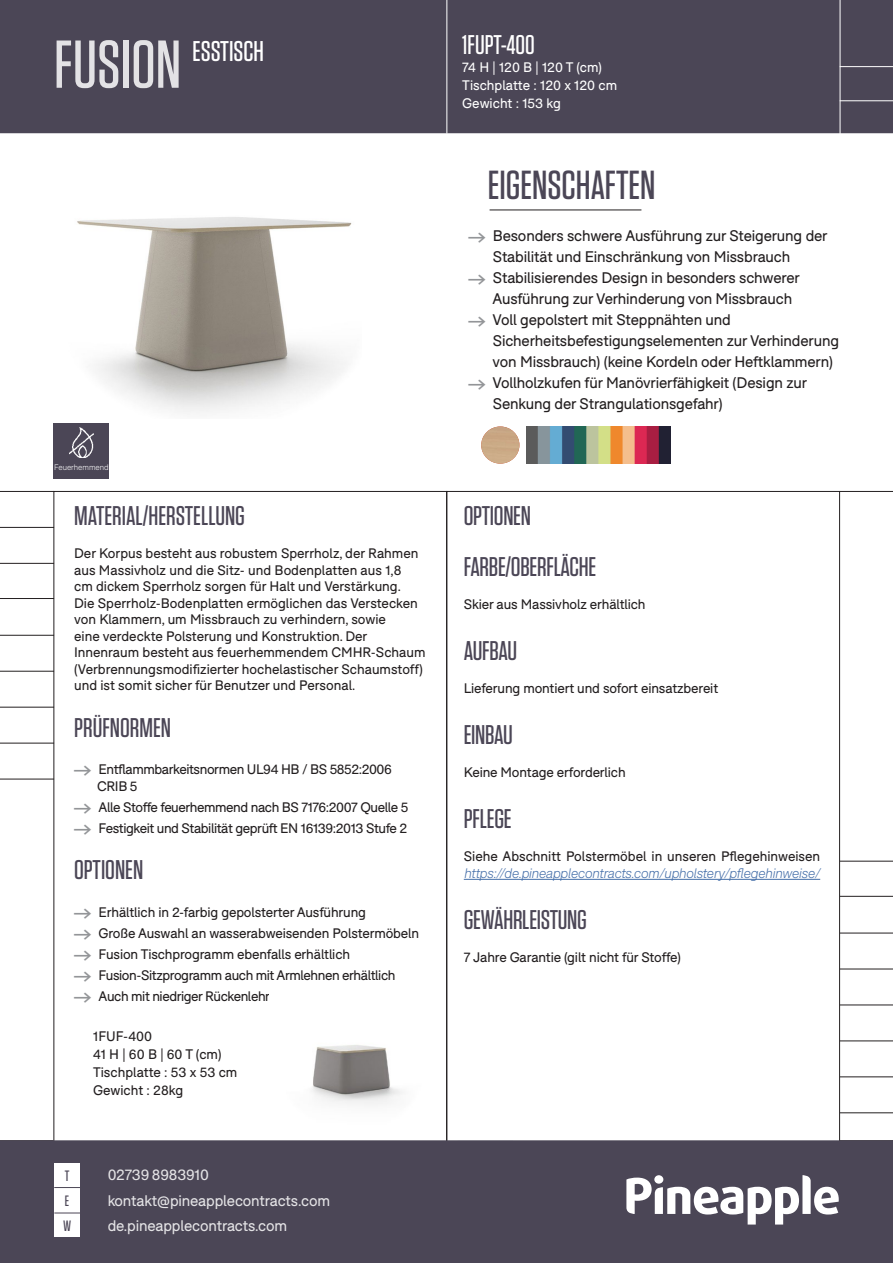
<style>
.page{position:relative;width:893px;height:1263px;background:#fff}
.page>*{position:absolute;margin:0;border:0;box-sizing:border-box;transform-origin:0 0}
.t1{font:500 67.5px "Tungsten";color:#fff}
.t2{font:500 40.5px "Tungsten";color:#4b4656}
.body_1_BLACK{font:500 28.5px "Tungsten";color:#fff}
.t3{font:500 27px "Tungsten";letter-spacing:-.01em;color:#4b4656}
.t4{font:500 27px "Tungsten";color:#fff}
.t5{font:15px/21px "F37 Bolton";letter-spacing:-.01em;color:#231f20}
.t6{font:15px/25.3px "F37 Bolton";letter-spacing:-.01em;color:#fff}
.t7{font:500 15px "Tungsten";color:#4b4656}
.t8{font:13.5px/16.5px "F37 Bolton";letter-spacing:-.01em;color:#231f20}
.t9{font:13.5px/16.5px "F37 Bolton";letter-spacing:-.03em;color:#231f20}
.t10{font:italic 300 13.5px/16.5px "F37 Bolton";letter-spacing:-.02em;color:#436da8}
.t11{font:13.5px "F37 Bolton";color:#fff}
.t12{font:300 7.8px "F37 Bolton";color:#fff}
.s1{font-family:"Pinearrow";font-size:15px;color:#939598}
.s2{font-family:"Pinearrow";color:#939598}
.s3{font-weight:400;font-style:normal;color:#231f20}
</style>
<div class="page">
<div style="left:1px;top:1px;width:891px;height:131px;background:#4b4656"></div>
<div style="left:0;top:0;width:893px;height:133px;border:2px solid #4b4656"></div>
<div style="left:1px;top:1141px;width:891px;height:121px;background:#4b4656"></div>
<div style="left:0;top:1140px;width:893px;height:123px;border:2px solid #4b4656"></div>
<hr style="left:840px;top:861px;width:53px;height:1px;background:#231f20">
<hr style="left:840px;top:1004px;width:53px;height:1px;background:#231f20">
<hr style="left:840px;top:933px;width:53px;height:1px;background:#231f20">
<hr style="left:840px;top:1076px;width:53px;height:1px;background:#231f20">
<hr style="left:840px;top:1040px;width:53px;height:1px;background:#231f20">
<hr style="left:840px;top:969px;width:53px;height:1px;background:#231f20">
<hr style="left:840px;top:1112px;width:53px;height:1px;background:#231f20">
<hr style="left:464px;top:879px;width:356px;height:1px;background:#436da8">
<hr style="left:840px;top:896px;width:53px;height:1px;background:#231f20">
<svg style="left:626px;top:1175px;width:213px;height:49px"></svg>
<div style="left:654px;top:1175px;width:9px;height:9px;background:#fff;border-radius:50%"></div>
<div style="left:54px;top:1162px;width:26px;height:25px;background:#fff"></div>
<div style="left:54px;top:1187px;width:26px;height:25px;background:#fff"></div>
<svg style="left:54px;top:1187px;width:26px;height:1px"></svg>
<hr style="left:840px;top:491px;width:53px;height:1px;background:#231f20">
<hr style="left:490px;top:210px;width:151px;height:1px;background:#231f20">
<hr style="left:840px;top:0;width:1px;height:135px;background:#fff">
<hr style="left:840px;top:66px;width:53px;height:1px;background:#fff">
<hr style="left:840px;top:100px;width:53px;height:1px;background:#fff">
<hr style="left:446px;top:0;width:1px;height:134px;background:#fff">
<hr style="left:0;top:563px;width:54px;height:1px;background:#231f20">
<hr style="left:0;top:707px;width:54px;height:1px;background:#231f20">
<hr style="left:0;top:635px;width:54px;height:1px;background:#231f20">
<hr style="left:0;top:491px;width:54px;height:1px;background:#231f20">
<hr style="left:0;top:779px;width:54px;height:1px;background:#231f20">
<hr style="left:0;top:743px;width:54px;height:1px;background:#231f20">
<hr style="left:0;top:671px;width:54px;height:1px;background:#231f20">
<hr style="left:0;top:527px;width:54px;height:1px;background:#231f20">
<hr style="left:0;top:598px;width:54px;height:1px;background:#231f20">
<div style="left:54px;top:1212px;width:26px;height:25px;background:#fff"></div>
<svg style="left:54px;top:1212px;width:26px;height:1px"></svg>
<img style="left:77px;top:217px;width:275px;height:196px">
<img style="left:526px;top:427px;width:145px;height:37px">
<img style="left:481px;top:426px;width:38px;height:38px">
<img style="left:312px;top:1045px;width:91px;height:60px">
<div style="left:53px;top:423px;width:56px;height:56px;background:#4b4656"></div>
<img style="left:69px;top:427px;width:25px;height:31px">
<h1 class="t1" style="left:54px;top:29px;width:129px">FUSION</h1>
<p class="body_1_BLACK" style="left:193px;top:36px;width:73px">ESSTISCH</p>
<p class="t12" style="left:54px;top:463px;width:56px">Feuerhemmend</p>
<p class="t3" style="left:74px;top:502px;width:172px">MATERIAL/HERSTELLUNG</p>
<p class="t8" style="left:74px;top:545px;width:353px">Der Korpus besteht aus robustem Sperrholz, der Rahmen aus Massivholz und die Sitz- und Bodenplatten aus 1,8<br>cm dickem Sperrholz sorgen für Halt und Verstärkung.<br>Die Sperrholz-Bodenplatten ermöglichen das Verstecken von Klammern, um Missbrauch zu verhindern, sowie<br>eine verdeckte Polsterung und Konstruktion. Der Innenraum besteht aus feuerhemmendem CMHR-Schaum (Verbrennungsmodifizierter hochelastischer Schaumstoff) und ist somit sicher für Benutzer und Personal.</p>
<p class="t3" style="left:74px;top:713px;width:98px">PRÜFNORMEN</p>
<p class="t9" style="left:97px;top:761px;width:296px;text-indent:-23px"><span class="s1">A</span> Entflammbarkeitsnormen UL94 HB / BS 5852:2006<br>CRIB 5</p>
<p class="t9" style="left:74px;top:799px;width:336px"><span class="s1">A</span> Alle Stoffe feuerhemmend nach BS 7176:2007 Quelle 5</p>
<p class="t9" style="left:74px;top:820px;width:335px"><span class="s1">A</span> Festigkeit und Stabilität geprüft EN 16139:2013 Stufe 2</p>
<p class="t3" style="left:74px;top:856px;width:71px">OPTIONEN</p>
<p class="t8" style="left:74px;top:904px;width:293px"><span class="s1">A</span> Erhältlich in 2-farbig gepolsterter Ausführung</p>
<p class="t8" style="left:74px;top:925px;width:346px"><span class="s1">A</span> Große Auswahl an wasserabweisenden Polstermöbeln</p>
<p class="t8" style="left:74px;top:946px;width:277px"><span class="s1">A</span> Fusion Tischprogramm ebenfalls erhältlich</p>
<p class="t9" style="left:74px;top:967px;width:323px"><span class="s1">A</span> Fusion-Sitzprogramm auch mit Armlehnen erhältlich</p>
<p class="t9" style="left:74px;top:988px;width:200px"><span class="s1">A</span> Auch mit niedriger Rückenlehn</p>
<p class="t8" style="left:93px;top:1028px;width:61px">1FUF-400</p>
<p class="t8" style="left:93px;top:1046px;width:130px">41 H | 60 B | 60 T (cm)</p>
<p class="t8" style="left:93px;top:1064px;width:146px">Tischplatte : 53 x 53 cm</p>
<p class="t8" style="left:93px;top:1082px;width:92px">Gewicht : 28kg</p>
<p class="t7" style="left:65px;top:1168px;width:6px">T</p>
<p class="t7" style="left:65px;top:1193px;width:6px">E</p>
<p class="t7" style="left:63px;top:1218px;width:10px">W</p>
<p class="t6" style="left:107px;top:1162px;width:224px">02739 8983910 kontakt@pineapplecontracts.com de.pineapplecontracts.com</p>
<p class="t4" style="left:462px;top:30px;width:74px">1FUPT-400</p>
<p class="t11" style="left:462px;top:59px;width:141px">74 H | 120 B | 120 T (cm)</p>
<p class="t11" style="left:462px;top:77px;width:156px">Tischplatte : 120 x 120 cm</p>
<p class="t11" style="left:462px;top:95px;width:100px">Gewicht : 153 kg</p>
<p class="t2" style="left:488px;top:163px;width:169px">EIGENSCHAFTEN</p>
<p class="t5" style="left:493px;top:225px;width:336px;text-indent:-24px"><span class="s2">A</span> Besonders schwere Ausführung zur Steigerung der<br>Stabilität und Einschränkung von Missbrauch</p>
<p class="t5" style="left:492px;top:267px;width:309px;text-indent:-24px"><span class="s2">A</span> Stabilisierendes Design in besonders schwerer<br>Ausführung zur Verhinderung von Missbrauch</p>
<p class="t5" style="left:468px;top:309px;width:264px"><span class="s2">A</span> Voll gepolstert mit Steppnähten und</p>
<p class="t5" style="left:493px;top:330px;width:348px">Sicherheitsbefestigungselementen zur Verhinderung von Missbrauch) (keine Kordeln oder Heftklammern)</p>
<p class="t5" style="left:493px;top:372px;width:316px;text-indent:-24px"><span class="s2">A</span> Vollholzkufen für Manövrierfähigkeit (Design zur<br>Senkung der Strangulationsgefahr)</p>
<p class="t3" style="left:464px;top:502px;width:69px">OPTIONEN</p>
<p class="t3" style="left:464px;top:553px;width:134px">FARBE/OBERFLÄCHE</p>
<p class="t8" style="left:464px;top:596px;width:183px">Skier aus Massivholz erhältlich</p>
<p class="t3" style="left:464px;top:637px;width:55px">AUFBAU</p>
<p class="t8" style="left:464px;top:680px;width:256px">Lieferung montiert und sofort einsatzbereit</p>
<p class="t3" style="left:464px;top:721px;width:51px">EINBAU</p>
<p class="t8" style="left:464px;top:764px;width:163px">Keine Montage erforderlich</p>
<p class="t3" style="left:464px;top:805px;width:49px">PFLEGE</p>
<p class="t10" style="left:464px;top:848px;width:358px"><span class="s3">Siehe Abschnitt Polstermöbel in unseren Pflegehinweisen </span>https://de.pineapplecontracts.com/upholstery/pflegehinweise/</p>
<p class="t3" style="left:464px;top:905px;width:125px">GEWÄHRLEISTUNG</p>
<p class="t8" style="left:464px;top:949px;width:219px">7 Jahre Garantie (gilt nicht für Stoffe)</p>
</div>
